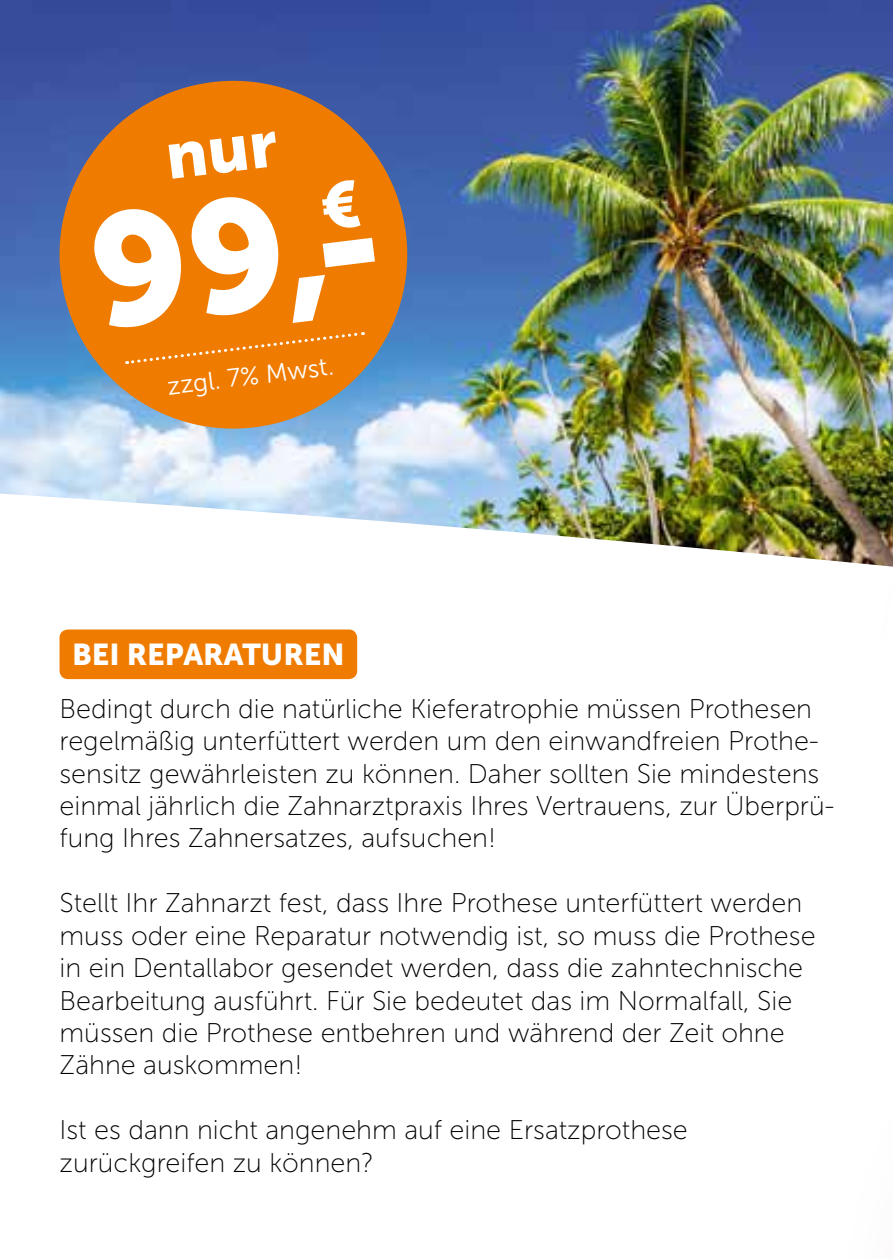
<style>
.page{position:relative;width:893px;height:1259px;background:#fff}
.page>*{position:absolute;margin:0;border:0;box-sizing:border-box;transform-origin:0 0}
.t1{font:158.4px "Museo Sans 900";color:#fff}
.t2{font:30px "Museo Sans 900";color:#fff}
.t3{font:27px/32.4px "Museo Sans 100";color:#000}
.t4{font:25.5px "Museo Sans 300";color:#fff}
</style>
<div class="page">
<img style="left:0;top:0;width:893px;height:566px">
<div style="left:60px;top:629px;width:297px;height:50px;background:#ef7c00;border-radius:9px"></div>
<svg style="left:49px;top:70px;width:369px;height:369px;background:#bd7e42"></svg>
<div style="left:127px;top:330px;width:236px;height:35px;background:#ef7c00"></div>
<div style="left:320px;top:179px;width:41px;height:52px;background:#ef7c00"></div>
<div style="left:168px;top:131px;width:111px;height:48px;background:#ef7c00"></div>
<h1 class="t1" style="left:80px;top:185px;width:295px;rotate:-7deg">99,-</h1>
<p class="t4" style="left:166px;top:372px;width:169px;rotate:-7deg">zzgl. 7% Mwst.</p>
<p class="t2" style="left:72px;top:637px;width:274px">BEI REPARATUREN</p>
<p class="t3" style="left:60px;top:692px;width:776px">Bedingt durch die natürliche Kieferatrophie müssen Prothesen regelmäßig unterfüttert werden um den einwandfreien Prothe&shy;sensitz gewährleisten zu können. Daher sollten Sie mindestens einmal jährlich die Zahnarztpraxis Ihres Vertrauens, zur Überprü&shy;fung Ihres Zahnersatzes, aufsuchen!</p>
<p class="t3" style="left:60px;top:887px;width:758px">Stellt Ihr Zahnarzt fest, dass Ihre Prothese unterfüttert werden muss oder eine Reparatur notwendig ist, so muss die Prothese in ein Dentallabor gesendet werden, dass die zahntechnische Bearbeitung ausführt. Für Sie bedeutet das im Normalfall, Sie müssen die Prothese entbehren und während der Zeit ohne Zähne auskommen!</p>
<p class="t3" style="left:60px;top:1114px;width:630px">Ist es dann nicht angenehm auf eine Ersatzprothese zurückgreifen zu können?</p>
</div>
